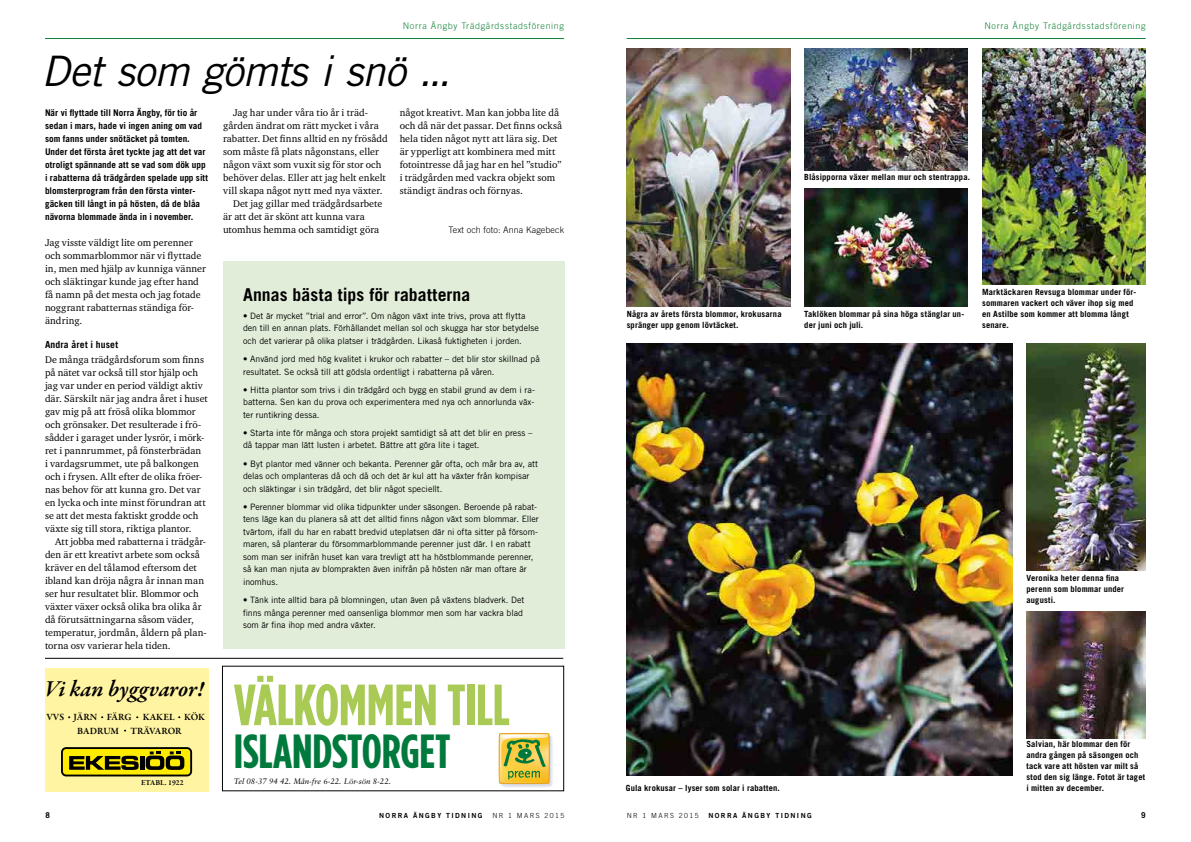
<style>
.page{position:relative;width:1191px;height:842px;background:#fff}
.page>*{position:absolute;margin:0;border:0;box-sizing:border-box;transform-origin:0 0}
.t1{font:700 57.9px "Gotham Condensed";letter-spacing:-.01em;color:#a9ca54}
.t2{font:700 47.9px "Gotham Condensed";letter-spacing:-.005em;color:#00793d}
.t3{font:italic 42px "Trade Gothic LT Std";letter-spacing:-.02em;color:#000}
.t4{font:italic 600 23.2px "Garamond Premr Pro";color:#000}
.t5{font:700 17.7px "Trade Gothic LT Std";letter-spacing:.005em;color:#000}
.t6{font:10px/13px "Charter ITC Std";letter-spacing:.005em;color:#000}
.t7{font:600 9.7px/13.5px "Garamond Premr Pro";color:#000}
.t8{font:700 9.7px "Trade Gothic LT Std";letter-spacing:.02em;color:#000}
.t9{font:700 9.2px/13px "Trade Gothic LT Std";letter-spacing:.005em;color:#000}
.t10{font:300 9px "Trade Gothic LT Std";letter-spacing:.07em;color:#138237}
.t11{font:300 9px "Trade Gothic LT Std";letter-spacing:.01em;color:#000}
.t12{font:8.8px/12.5px "Trade Gothic LT Std";letter-spacing:-.005em;color:#000}
.t13{font:700 8.5px/11px "Trade Gothic LT Std";letter-spacing:.015em;color:#000}
.t14{font:700 8px "Trade Gothic LT Std";color:#000}
.t15{font:italic 7.9px "Sabon";color:#000}
.t16{font:600 7.7px "Garamond Premr Pro";color:#000}
.t17{font:7px "Trade Gothic LT Std Bd 2";letter-spacing:.2em;color:#000}
.t18{font:300 7px "Trade Gothic LT Std";letter-spacing:.2em;color:#000}
</style>
<div class="page">
<hr style="left:45px;top:38px;width:519px;height:1px;background:#138237">
<hr style="left:626px;top:38px;width:519px;height:1px;background:#138237">
<div style="left:223px;top:261px;width:341px;height:387px;background:#e2edd9"></div>
<img style="left:626px;top:344px;width:386px;height:432px">
<svg style="left:499px;top:733px;width:54px;height:54px;background:#c7bf5d"></svg>
<div style="left:45px;top:668px;width:163px;height:123px;background:#fff4a2"></div>
<svg style="left:61px;top:747px;width:131px;height:29px;background:#908401"></svg>
<hr style="left:45px;top:658px;width:518px;height:1px;background:#000">
<img style="left:626px;top:48px;width:165px;height:258px">
<img style="left:804px;top:48px;width:163px;height:122px">
<img style="left:982px;top:48px;width:163px;height:236px">
<img style="left:804px;top:188px;width:163px;height:118px">
<img style="left:1026px;top:344px;width:119px;height:226px">
<img style="left:1026px;top:612px;width:119px;height:126px">
<p class="t10" style="left:403px;top:21px;width:163px">Norra Ängby Trädgårdsstadsförening</p>
<p class="t10" style="left:984px;top:21px;width:163px">Norra Ängby Trädgårdsstadsförening</p>
<h3 class="t3" style="left:41px;top:46px;width:411px">Det som gömts i snö ...</h3>
<p class="t9" style="left:45px;top:106px;width:165px">När vi flyttade till Norra Ängby, för tio år sedan i mars, hade vi ingen aning om vad som fanns under snötäcket på tomten.<br>Under det första året tyckte jag att det var otroligt spännande att se vad som dök upp i rabatterna då trädgården spelade upp sitt blomsterprogram från den första vinter&shy;gäcken till långt in på hösten, då de blåa nävorna blommade ända in i november.</p>
<p class="t6" style="left:45px;top:236px;width:162px">Jag visste väldigt lite om perenner och sommarblommor när vi flyttade in, men med hjälp av kunniga vänner och släktingar kunde jag efter hand få namn på det mesta och jag fotade noggrant rabatternas ständiga för&shy;ändring.</p>
<p class="t8" style="left:45px;top:339px;width:75px">Andra året i huset</p>
<p class="t6" style="left:45px;top:353px;width:164px">De många trädgårdsforum som finns på nätet var också till stor hjälp och jag var under en period väldigt aktiv där. Särskilt när jag andra året i huset gav mig på att fröså olika blommor och grönsaker. Det resulterade i frö&shy;sådder i garaget under lysrör, i mörk&shy;ret i pannrummet, på fönsterbrädan<br>i vardagsrummet, ute på balkongen och i frysen. Allt efter de olika fröer&shy;nas behov för att kunna gro. Det var en lycka och inte minst förundran att se att det mesta faktiskt grodde och växte sig till stora, riktiga plantor.</p>
<p class="t6" style="left:45px;top:535px;width:163px;text-indent:10px">Att jobba med rabatterna i trädgår&shy;den är ett kreativt arbete som också kräver en del tålamod eftersom det ibland kan dröja några år innan man ser hur resultatet blir. Blommor och växter växer också olika bra olika år då förutsättningarna såsom väder, temperatur, jordmån, åldern på plan&shy;torna osv varierar hela tiden.</p>
<h3 class="t4" style="left:45px;top:674px;width:161px">Vi kan byggvaror!</h3>
<p class="t7" style="left:77px;top:711px;width:129px;text-indent:-31px">VVS JÄRN FÄRG KAKEL KÖK<br>BADRUM TRÄVAROR</p>
<p class="t6" style="left:233px;top:106px;width:136px">Jag har under våra tio år i träd-</p>
<p class="t6" style="left:223px;top:119px;width:157px">gården ändrat om rätt mycket i våra</p>
<p class="t6" style="left:223px;top:132px;width:166px">rabatter. Det finns alltid en ny frösådd</p>
<p class="t6" style="left:223px;top:145px;width:157px">som måste få plats någonstans, eller</p>
<p class="t6" style="left:223px;top:158px;width:160px">någon växt som vuxit sig för stor och</p>
<p class="t6" style="left:223px;top:171px;width:164px">behöver delas. Eller att jag helt enkelt</p>
<p class="t6" style="left:223px;top:184px;width:161px">vill skapa något nytt med nya växter.</p>
<p class="t6" style="left:233px;top:197px;width:151px">Det jag gillar med trädgårdsarbete</p>
<p class="t6" style="left:223px;top:210px;width:143px">är att det är skönt att kunna vara</p>
<p class="t6" style="left:223px;top:223px;width:158px">utomhus hemma och samtidigt göra</p>
<p class="t6" style="left:400px;top:106px;width:164px">något kreativt. Man kan jobba lite då och då när det passar. Det finns också hela tiden något nytt att lära sig. Det är ypperligt att kombinera med mitt fotointresse då jag har en hel ”studio” i trädgården med vackra objekt som ständigt ändras och förnyas.</p>
<p class="t11" style="left:448px;top:224px;width:117px">Text och foto: Anna Kagebeck</p>
<h3 class="t5" style="left:243px;top:284px;width:229px">Annas bästa tips för rabatterna</h3>
<p class="t12" style="left:243px;top:309px;width:297px">• Det är mycket ”trial and error”. Om någon växt inte trivs, prova att flytta den till en annan plats. Förhållandet mellan sol och skugga har stor betydelse och det varierar på olika platser i trädgården. Likaså fuktigheten i jorden.</p>
<p class="t12" style="left:243px;top:353px;width:298px">• Använd jord med hög kvalitet i krukor och rabatter – det blir stor skillnad på resultatet. Se också till att gödsla ordentligt i rabatterna på våren.</p>
<p class="t12" style="left:243px;top:383px;width:293px;text-align:justify">• Hitta plantor som trivs i din trädgård och bygg en stabil grund av dem i ra&shy;batterna. Sen kan du prova och experimentera med nya och annorlunda väx&shy;ter runtikring dessa.</p>
<p class="t12" style="left:243px;top:426px;width:291px">• Starta inte för många och stora projekt samtidigt så att det blir en press – då tappar man lätt lusten i arbetet. Bättre att göra lite i taget.</p>
<p class="t12" style="left:243px;top:457px;width:296px">• Byt plantor med vänner och bekanta. Perenner går ofta, och mår bra av, att delas och omplanteras då och då och det är kul att ha växter från kompisar och släktingar i sin trädgård, det blir något speciellt.</p>
<p class="t12" style="left:243px;top:500px;width:297px">• Perenner blommar vid olika tidpunkter under säsongen. Beroende på rabat&shy;tens läge kan du planera så att det alltid finns någon växt som blommar. Eller tvärtom, ifall du har en rabatt bredvid uteplatsen där ni ofta sitter på försom&shy;maren, så planterar du försommarblommande perenner just där. I en rabatt som man ser inifrån huset kan vara trevligt att ha höstblommande perenner, så kan man njuta av blomprakten även inifrån på hösten när man oftare är inomhus.</p>
<p class="t12" style="left:243px;top:593px;width:283px">• Tänk inte alltid bara på blomningen, utan även på växtens bladverk. Det finns många perenner med oansenliga blommor men som har vackra blad som är fina ihop med andra växter.</p>
<h1 class="t1" style="left:234px;top:672px;width:277px">VÄLKOMMEN TILL</h1>
<h2 class="t2" style="left:234px;top:724px;width:218px">ISLANDSTORGET</h2>
<p class="t16" style="left:141px;top:778px;width:44px">ETABL. 1922</p>
<p class="t15" style="left:234px;top:776px;width:159px">Tel 08-37 94 42. Mån-fre 6-22. Lör-sön 8-22.</p>
<p class="t13" style="left:804px;top:172px;width:167px">Blåsipporna växer mellan mur och stentrappa.</p>
<p class="t13" style="left:626px;top:308px;width:156px">Några av årets första blommor, krokusarna spränger upp genom lövtäcket.</p>
<p class="t13" style="left:804px;top:308px;width:161px">Taklöken blommar på sina höga stänglar un&shy;der juni och juli.</p>
<p class="t13" style="left:982px;top:286px;width:156px">Marktäckaren Revsuga blommar under för&shy;sommaren vackert och väver ihop sig med en Astilbe som kommer att blomma långt senare.</p>
<p class="t13" style="left:626px;top:782px;width:155px">Gula krokusar – lyser som solar i rabatten.</p>
<p class="t13" style="left:1026px;top:572px;width:99px">Veronika heter denna fina perenn som blommar under augusti.</p>
<p class="t13" style="left:1026px;top:738px;width:120px">Salvian, här blommar den för andra gången på säsongen och tack vare att hösten var milt så stod den sig länge. Fotot är taget i mitten av december.</p>
<p class="t14" style="left:45px;top:810px;width:6px">8</p>
<p class="t17" style="left:379px;top:811px;width:105px">NORRA ÄNGBY TIDNING</p>
<p class="t18" style="left:492px;top:811px;width:73px">NR 1 MARS 2015</p>
<p class="t18" style="left:626px;top:811px;width:73px">NR 1 MARS 2015</p>
<p class="t17" style="left:708px;top:811px;width:105px">NORRA ÄNGBY TIDNING</p>
<p class="t14" style="left:1141px;top:810px;width:6px">9</p>
</div>
